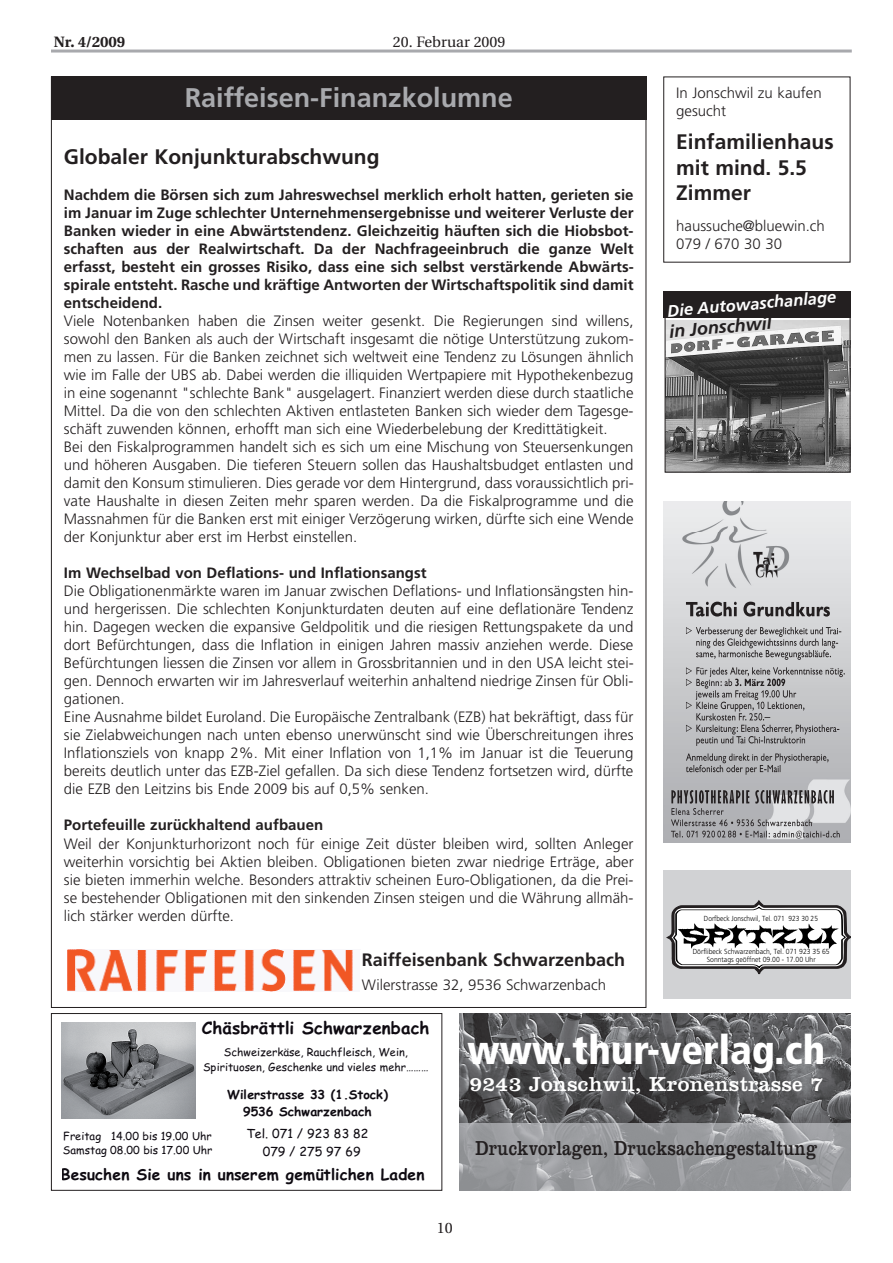
<style>
.page{position:relative;width:893px;height:1263px;background:#fff}
.page>*{position:absolute;margin:0;border:0;box-sizing:border-box;transform-origin:0 0}
.t1{font:900 condensed 40.5px "Frutiger";color:#fff}
.t2{font:700 27px "Frutiger";color:#a8a9ad}
.t3{font:700 21px/25.2px "Frutiger";color:#231f20}
.t4{font:21px "Clarendon";letter-spacing:.01em;color:#231f20;scale:.8 1}
.t5{font:21px "Clarendon";letter-spacing:.01em;color:#fff}
.t6{font:700 18px "Frutiger";color:#231f20}
.t7{font:italic 700 18px "Frutiger";color:#231f20}
.t8{font:700 16.95px "Comic Sans MS";color:#0e0a11}
.t9{font:italic 700 16.5px "Frutiger";color:#fff}
.t10{font:700 15.45px "Comic Sans MS";letter-spacing:.005em;color:#0e0a11}
.t11{font:300 15px/18px "Frutiger";color:#231f20}
.t12{font:700 15px/18px "Frutiger";color:#231f20;text-align:justify}
.t13{font:15px "Utopia";color:#231f20}
.t14{font:700 15px "Utopia";color:#231f20}
.t15{font:700 12.45px/17.7px "Comic Sans MS";color:#0e0a11;text-align:center}
.t16{font:12.45px/17.4px "Comic Sans MS";color:#0e0a11}
.t17{font:10.95px/15.5px "Comic Sans MS";letter-spacing:.005em;color:#0e0a11;text-align:center}
.t18{font:300 7.35px/7.4px "Frutiger";color:#000;text-align:center;scale:.93 1}
.t19{font:300 7.35px "Frutiger";color:#000;scale:.9 1}
</style>
<div class="page">
<hr style="left:51px;top:50px;width:801px;height:3px;background:#a8a9ad">
<div style="left:51px;top:77px;width:595px;height:43px;background:#231f20"></div>
<img style="left:61px;top:1022px;width:134px;height:96px">
<div style="left:51px;top:1013px;width:391px;height:178px;border:1px solid #231f20"></div>
<img style="left:67px;top:949px;width:286px;height:43px">
<div style="left:663px;top:870px;width:187px;height:129px;background:#d1d2d4"></div>
<svg style="left:666px;top:900px;width:184px;height:75px"></svg>
<img style="left:667px;top:320px;width:181px;height:150px">
<div style="left:665px;top:291px;width:185px;height:181px;border:1px solid #231f20"></div>
<div style="left:663px;top:292px;width:187px;height:26px;background:#231f20"></div>
<img style="left:459px;top:1013px;width:391px;height:110px">
<img style="left:459px;top:1123px;width:391px;height:68px">
<img style="left:663px;top:502px;width:187px;height:341px">
<img style="left:671px;top:790px;width:163px;height:14px">
<img style="left:671px;top:808px;width:53px;height:7px">
<img style="left:711px;top:819px;width:102px;height:7px">
<img style="left:671px;top:819px;width:40px;height:7px">
<img style="left:671px;top:831px;width:170px;height:7px">
<img style="left:671px;top:831px;width:60px;height:6px">
<img style="left:794px;top:602px;width:36px;height:15px">
<img style="left:686px;top:602px;width:108px;height:15px">
<svg style="left:686px;top:627px;width:6px;height:7px"></svg>
<img style="left:696px;top:627px;width:145px;height:10px">
<img style="left:696px;top:638px;width:142px;height:10px">
<img style="left:696px;top:650px;width:135px;height:10px">
<img style="left:696px;top:650px;width:40px;height:9px">
<img style="left:696px;top:667px;width:149px;height:10px">
<svg style="left:686px;top:667px;width:6px;height:19px"></svg>
<img style="left:728px;top:679px;width:5px;height:10px">
<img style="left:696px;top:679px;width:32px;height:10px">
<img style="left:781px;top:679px;width:5px;height:7px">
<img style="left:735px;top:679px;width:46px;height:7px">
<img style="left:696px;top:690px;width:100px;height:10px">
<svg style="left:686px;top:702px;width:6px;height:7px"></svg>
<img style="left:747px;top:702px;width:58px;height:9px">
<img style="left:696px;top:702px;width:51px;height:9px">
<img style="left:746px;top:713px;width:24px;height:7px">
<img style="left:696px;top:713px;width:50px;height:7px">
<svg style="left:686px;top:725px;width:6px;height:7px"></svg>
<img style="left:696px;top:724px;width:143px;height:10px">
<img style="left:696px;top:736px;width:109px;height:10px">
<img style="left:732px;top:753px;width:97px;height:10px">
<img style="left:686px;top:753px;width:46px;height:10px">
<img style="left:686px;top:765px;width:94px;height:10px">
<p class="t14" style="left:54px;top:36px;width:73px">Nr. 4/2009</p>
<p class="t13" style="left:393px;top:36px;width:114px">20. Februar 2009</p>
<h2 class="t2" style="left:185px;top:86px;width:330px">Raiffeisen-Finanzkolumne</h2>
<h3 class="t3" style="left:64px;top:146px;width:317px">Globaler Konjunkturabschwung</h3>
<p class="t12" style="left:64px;top:187px;width:571px">Nachdem die Börsen sich zum Jahreswechsel merklich erholt hatten, gerieten sie im Januar im Zuge schlechter Unternehmensergebnisse und weiterer Verluste der Banken wieder in eine Abwärtstendenz. Gleichzeitig häuften sich die Hiobsbot&shy;schaften aus der Realwirtschaft. Da der Nachfrageeinbruch die ganze Welt erfasst, besteht ein grosses Risiko, dass eine sich selbst verstärkende Abwärts&shy;spirale entsteht. Rasche und kräftige Antworten der Wirtschaftspolitik sind damit entscheidend.</p>
<p class="t11" style="left:64px;top:313px;width:571px">Viele Notenbanken haben die Zinsen weiter gesenkt. Die Regierungen sind willens, sowohl den Banken als auch der Wirtschaft insgesamt die nötige Unterstützung zukom&shy;men zu lassen. Für die Banken zeichnet sich weltweit eine Tendenz zu Lösungen ähnlich wie im Falle der UBS ab. Dabei werden die illiquiden Wertpapiere mit Hypothekenbezug in eine sogenannt "schlechte Bank" ausgelagert. Finanziert werden diese durch staatliche Mittel. Da die von den schlechten Aktiven entlasteten Banken sich wieder dem Tagesge&shy;schäft zuwenden können, erhofft man sich eine Wiederbelebung der Kredittätigkeit.<br>Bei den Fiskalprogrammen handelt sich es sich um eine Mischung von Steuersenkungen und höheren Ausgaben. Die tieferen Steuern sollen das Haushaltsbudget entlasten und damit den Konsum stimulieren. Dies gerade vor dem Hintergrund, dass voraussichtlich pri&shy;vate Haushalte in diesen Zeiten mehr sparen werden. Da die Fiskalprogramme und die Massnahmen für die Banken erst mit einiger Verzögerung wirken, dürfte sich eine Wende der Konjunktur aber erst im Herbst einstellen.</p>
<p class="t12" style="left:64px;top:565px;width:364px">Im Wechselbad von Deflations- und Inflationsangst</p>
<p class="t11" style="left:64px;top:583px;width:571px">Die Obligationenmärkte waren im Januar zwischen Deflations- und Inflationsängsten hin&shy;und hergerissen. Die schlechten Konjunkturdaten deuten auf eine deflationäre Tendenz hin. Dagegen wecken die expansive Geldpolitik und die riesigen Rettungspakete da und dort Befürchtungen, dass die Inflation in einigen Jahren massiv anziehen werde. Diese Befürchtungen liessen die Zinsen vor allem in Grossbritannien und in den USA leicht stei&shy;gen. Dennoch erwarten wir im Jahresverlauf weiterhin anhaltend niedrige Zinsen für Obli&shy;gationen.<br>Eine Ausnahme bildet Euroland. Die Europäische Zentralbank (EZB) hat bekräftigt, dass für sie Zielabweichungen nach unten ebenso unerwünscht sind wie Überschreitungen ihres Inflationsziels von knapp 2%. Mit einer Inflation von 1,1% im Januar ist die Teuerung bereits deutlich unter das EZB-Ziel gefallen. Da sich diese Tendenz fortsetzen wird, dürfte die EZB den Leitzins bis Ende 2009 bis auf 0,5% senken.</p>
<p class="t12" style="left:64px;top:817px;width:261px">Portefeuille zurückhaltend aufbauen</p>
<p class="t11" style="left:64px;top:835px;width:571px;text-align:justify">Weil der Konjunkturhorizont noch für einige Zeit düster bleiben wird, sollten Anleger weiterhin vorsichtig bei Aktien bleiben. Obligationen bieten zwar niedrige Erträge, aber sie bieten immerhin welche. Besonders attraktiv scheinen Euro-Obligationen, da die Prei&shy;se bestehender Obligationen mit den sinkenden Zinsen steigen und die Währung allmäh&shy;lich stärker werden dürfte.</p>
<p class="t6" style="left:362px;top:952px;width:265px">Raiffeisenbank Schwarzenbach</p>
<p class="t11" style="left:362px;top:977px;width:246px">Wilerstrasse 32, 9536 Schwarzenbach</p>
<p class="t11" style="left:676px;top:84px;width:147px">In Jonschwil zu kaufen gesucht</p>
<h3 class="t3" style="left:676px;top:131px;width:159px">Einfamilienhaus mit mind. 5.5<br>Zimmer</h3>
<p class="t11" style="left:676px;top:218px;width:150px">haussuche@bluewin.ch<br>079 / 670 30 30</p>
<p class="t9" style="left:667px;top:304px;width:171px;rotate:-5deg">Die Autowaschanlage</p>
<p class="t7" style="left:669px;top:324px;width:104px;rotate:-5deg">in Jonschwil</p>
<p class="t19" style="left:704px;top:915px;width:128px">Dorfbeck Jonschwil, Tel. 071 923 30 25</p>
<p class="t18" style="left:693px;top:949px;width:149px">Dörflibeck Schwarzenbach, Tel. 071 923 35 65<br>Sonntags geöffnet 09.00 - 17.00 Uhr</p>
<p class="t8" style="left:202px;top:1015px;width:229px">Chäsbrättli Schwarzenbach</p>
<p class="t17" style="left:203px;top:1043px;width:227px">Schweizerkäse, Rauchfleisch, Wein,<br>Spirituosen, Geschenke und vieles mehr………</p>
<p class="t17" style="left:63px;top:1128px;width:151px;line-height:14.7px;text-align:left">Freitag 14.00 bis 19.00 Uhr<br>Samstag 08.00 bis 17.00 Uhr</p>
<p class="t15" style="left:227px;top:1085px;width:162px">Wilerstrasse 33 (1.Stock)<br>9536 Schwarzenbach</p>
<p class="t16" style="left:263px;top:1125px;width:107px;text-indent:-16px">Tel. 071 / 923 83 82<br>079 / 275 97 69</p>
<p class="t10" style="left:61px;top:1163px;width:365px">Besuchen Sie uns in unserem gemütlichen Laden</p>
<p class="t13" style="left:437px;top:1222px;width:17px">10</p>
<h1 class="t1" style="left:468px;top:1033px;width:359px">www.thur-verlag.ch</h1>
<h3 class="t5" style="left:469px;top:1077px;width:355px">9243 Jonschwil, Kronenstrasse 7</h3>
<h3 class="t4" style="left:475px;top:1141px;width:429px">Druckvorlagen, Drucksachengestaltung</h3>
</div>
